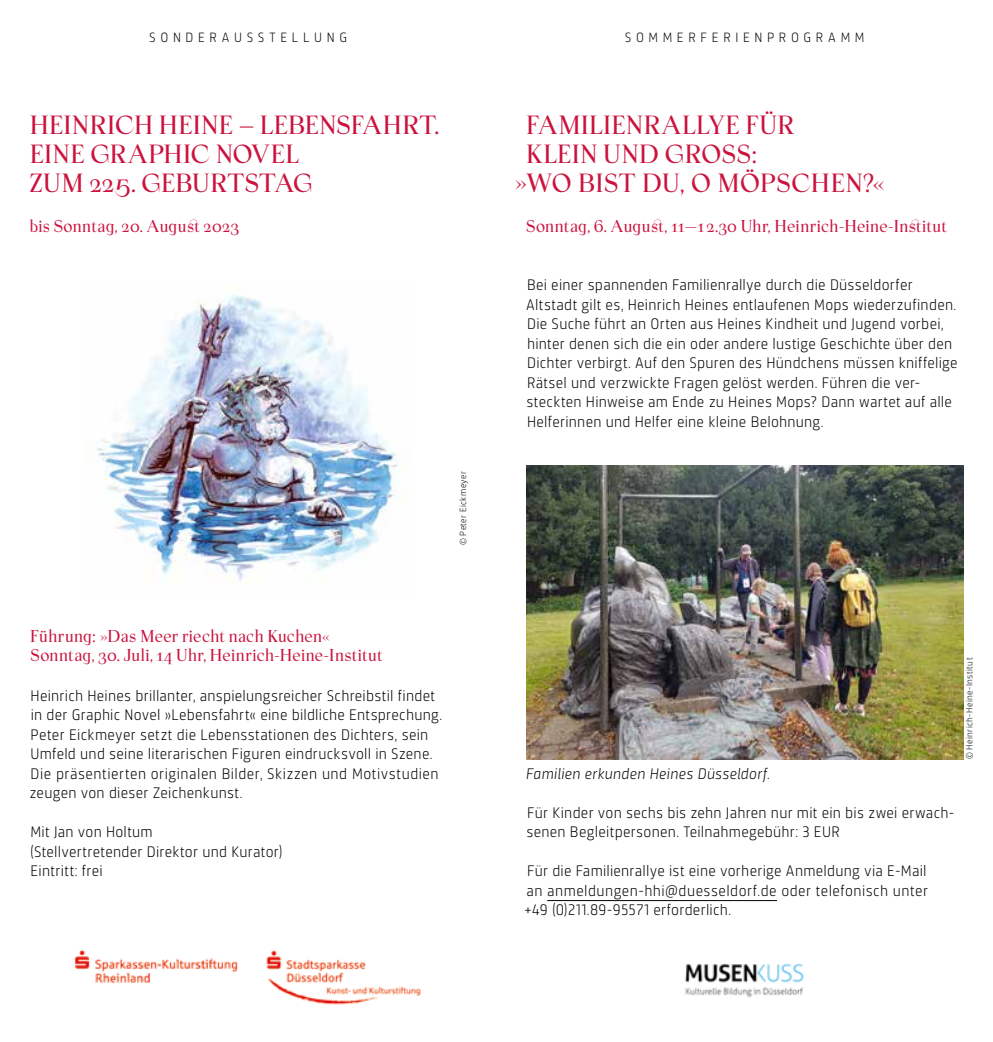
<style>
.page{position:relative;width:993px;height:1042px;background:#fff}
.page>*{position:absolute;margin:0;border:0;box-sizing:border-box;transform-origin:0 0}
.t1{font:700 24.15px/29.1px "Apoc Revelations";letter-spacing:.01em;color:#cb133d}
.t2{font:300 15.75px/19.6px "Sinews Sans Pro";letter-spacing:.015em;color:#000}
.t3{font:700 15.75px/19.6px "Apoc Revelations";letter-spacing:.02em;color:#cb133d}
.t4{font:italic 300 15.75px "Sinews Sans Pro";letter-spacing:.015em;color:#000}
.t5{font:300 14px "Sinews Sans Pro";letter-spacing:.33em;color:#000}
.t6{font:300 9.28px "Sinews Sans Pro";letter-spacing:.04em;color:#000}
</style>
<div class="page">
<img style="left:96px;top:294px;width:311px;height:289px">
<hr style="left:547px;top:900px;width:229px;height:1px;background:#000">
<img style="left:685px;top:963px;width:119px;height:35px">
<img style="left:74px;top:949px;width:164px;height:35px">
<img style="left:266px;top:950px;width:155px;height:55px">
<img style="left:526px;top:465px;width:436px;height:294px">
<p class="t5" style="left:149px;top:30px;width:199px">SONDERAUSSTELLUNG</p>
<h1 class="t1" style="left:30px;top:110px;width:411px">HEINRICH HEINE — LEBENSFAHRT.<br>EINE GRAPHIC NOVEL<br>ZUM 225. GEBURTSTAG</h1>
<p class="t3" style="left:30px;top:216px;width:211px">bis Sonntag, 20. August 2023</p>
<p class="t6" style="left:458px;top:545px;width:76px;rotate:-90deg">© Peter Eickmeyer</p>
<p class="t3" style="left:30px;top:626px;width:353px">Führung: »Das Meer riecht nach Kuchen«<br>Sonntag, 30. Juli, 14 Uhr, Heinrich-Heine-Institut</p>
<p class="t2" style="left:29px;top:685px;width:414px">Heinrich Heines brillanter, anspielungsreicher Schreibstil findet in der Graphic Novel »Lebensfahrt« eine bildliche Entsprechung.<br>Peter Eickmeyer setzt die Lebensstationen des Dichters, sein Umfeld und seine literarischen Figuren eindrucksvoll in Szene.<br>Die präsentierten originalen Bilder, Skizzen und Motivstudien zeugen von dieser Zeichenkunst.</p>
<p class="t2" style="left:30px;top:822px;width:254px">Mit Jan von Holtum<br>(Stellvertretender Direktor und Kurator)<br>Eintritt: frei</p>
<p class="t5" style="left:624px;top:30px;width:241px">SOMMERFERIENPROGRAMM</p>
<h1 class="t1" style="left:526px;top:110px;width:269px">FAMILIENRALLYE FÜR</h1>
<h1 class="t1" style="left:526px;top:139px;width:232px">KLEIN UND GROSS:</h1>
<h1 class="t1" style="left:514px;top:168px;width:371px">»WO BIST DU, O MÖPSCHEN?«</h1>
<p class="t3" style="left:526px;top:216px;width:422px">Sonntag, 6. August, 11̶ 12.30 Uhr, Heinrich-Heine-Institut</p>
<p class="t2" style="left:526px;top:275px;width:433px">Bei einer spannenden Familienrallye durch die Düsseldorfer Altstadt gilt es, Heinrich Heines entlaufenen Mops wiederzufinden.<br>Die Suche führt an Orten aus Heines Kindheit und Jugend vorbei, hinter denen sich die ein oder andere lustige Geschichte über den Dichter verbirgt. Auf den Spuren des Hündchens müssen kniffelige Rätsel und verzwickte Fragen gelöst werden. Führen die ver&shy;steckten Hinweise am Ende zu Heines Mops? Dann wartet auf alle Helferinnen und Helfer eine kleine Belohnung.</p>
<p class="t4" style="left:526px;top:765px;width:245px">Familien erkunden Heines Düsseldorf.</p>
<p class="t2" style="left:526px;top:803px;width:429px">Für Kinder von sechs bis zehn Jahren nur mit ein bis zwei erwach&shy;senen Begleitpersonen. Teilnahmegebühr: 3 EUR</p>
<p class="t2" style="left:524px;top:861px;width:405px;text-align:justify">Für die Familienrallye ist eine vorherige Anmeldung via E-Mail an anmeldungen-hhi@duesseldorf.de oder telefonisch unter +49 (0)211.89-95571 erforderlich.</p>
<p class="t6" style="left:964px;top:759px;width:103px;rotate:-90deg">© Heinrich-Heine-Institut</p>
</div>
